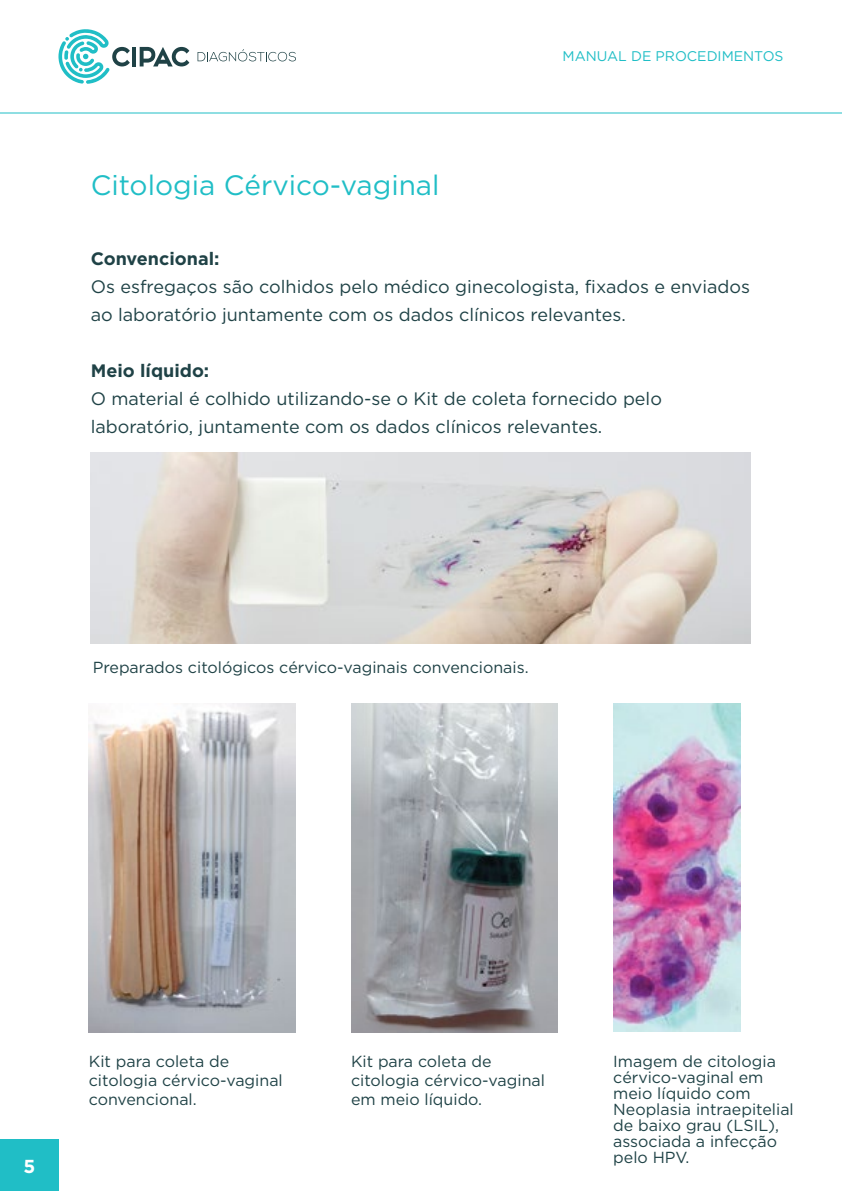
<style>
.page{position:relative;width:842px;height:1191px;background:#fff}
.page>*{position:absolute;margin:0;border:0;box-sizing:border-box;transform-origin:0 0}
.t1{font:28px "Gotham HTF";color:#20bec6}
.t2{font:700 18.8px "Gotham HTF";color:#fff}
.t3{font:18px/28px "Gotham HTF";color:#1f4246}
.t4{font:700 18px "Gotham HTF";color:#1f4246}
.t5{font:16px/16px "Gotham HTF";color:#1f4246}
.t6{font:14px "Gotham HTF";color:#20bec6}
</style>
<div class="page">
<img style="left:351px;top:703px;width:207px;height:329px">
<img style="left:89px;top:703px;width:206px;height:329px">
<img style="left:91px;top:453px;width:659px;height:190px">
<img style="left:613px;top:703px;width:127px;height:328px">
<div style="left:0;top:1139px;width:58px;height:52px;background:#20bec6"></div>
<hr style="left:0;top:113px;width:842px;height:1px;background:#20bec6">
<svg style="left:58px;top:29px;width:72px;height:55px"></svg>
<hr style="left:132px;top:47px;width:4px;height:19px;background:#1f4246">
<svg style="left:140px;top:47px;width:49px;height:19px"></svg>
<svg style="left:198px;top:49px;width:98px;height:12px"></svg>
<h1 class="t1" style="left:91px;top:170px;width:350px">Citologia Cérvico-vaginal</h1>
<p class="t6" style="left:563px;top:48px;width:222px">MANUAL DE PROCEDIMENTOS</p>
<p class="t4" style="left:91px;top:248px;width:130px">Convencional:</p>
<p class="t3" style="left:91px;top:272px;width:661px">Os esfregaços são colhidos pelo médico ginecologista, fixados e enviados ao laboratório juntamente com os dados clínicos relevantes.</p>
<p class="t4" style="left:91px;top:360px;width:120px">Meio líquido:</p>
<p class="t3" style="left:91px;top:384px;width:573px">O material é colhido utilizando-se o Kit de coleta fornecido pelo laboratório, juntamente com os dados clínicos relevantes.</p>
<p class="t5" style="left:93px;top:659px;width:437px">Preparados citológicos cérvico-vaginais convencionais.</p>
<p class="t2" style="left:23px;top:1155px;width:13px">5</p>
<p class="t5" style="left:89px;top:1051px;width:195px;line-height:19.2px">Kit para coleta de citologia cérvico-vaginal convencional.</p>
<p class="t5" style="left:351px;top:1051px;width:195px;line-height:19.2px">Kit para coleta de citologia cérvico-vaginal em meio líquido.</p>
<p class="t5" style="left:613px;top:1053px;width:182px">Imagem de citologia cérvico-vaginal em meio líquido com<br>Neoplasia intraepitelial de baixo grau (LSIL), associada a infecção pelo HPV.</p>
</div>
